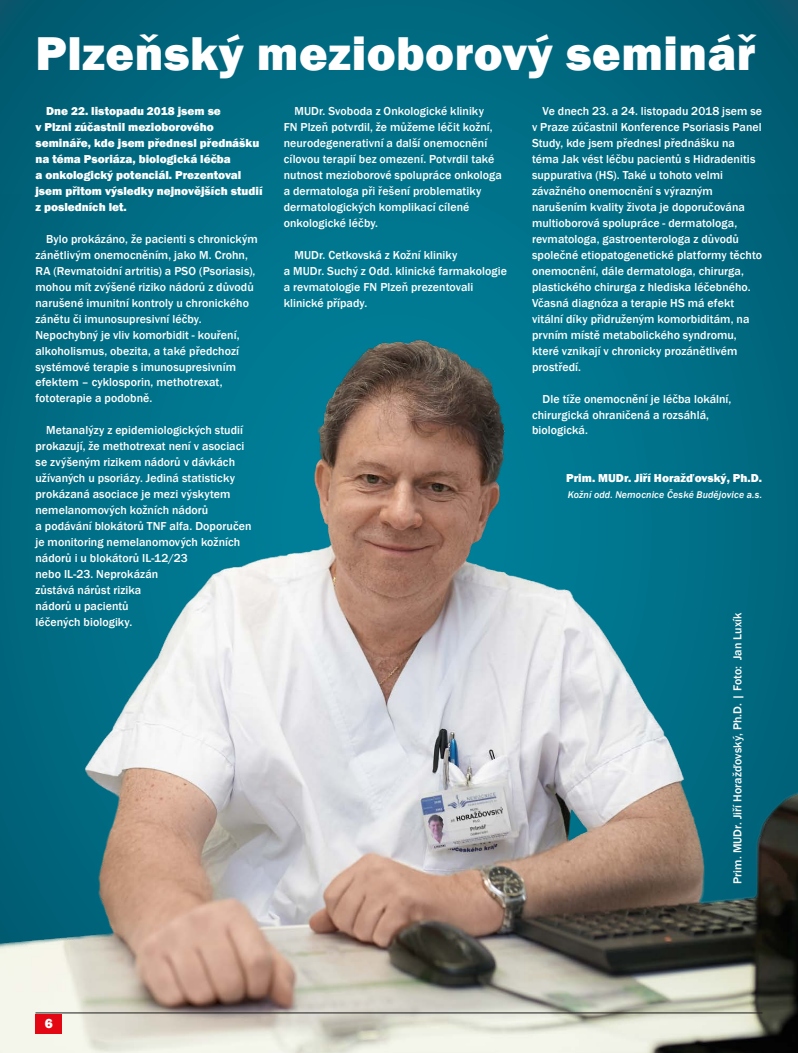
<style>
.page{position:relative;width:798px;height:1053px;background:#fff}
.page>*{position:absolute;margin:0;border:0;box-sizing:border-box;transform-origin:0 0}
.t1{font:800 48.75px "Franklin Gothic";letter-spacing:.01em;color:#fff}
.t2{font:800 13.75px "Franklin Gothic";color:#fff}
.t3{font:500 11.88px/16px "Franklin Gothic";letter-spacing:.005em;color:#fff}
.t4{font:800 11.88px/16px "Franklin Gothic";color:#fff}
.t5{font:italic 500 10px "Franklin Gothic";letter-spacing:.01em;color:#fff}
</style>
<div class="page">
<svg style="left:0;top:0;width:797px;height:194px;background:#00677e"></svg>
<img style="left:0;top:194px;width:797px;height:858px">
<hr style="left:35px;top:1012px;width:727px;height:1px;background:#1d1d1b">
<div style="left:35px;top:1013px;width:27px;height:20px;background:#e30613"></div>
<h1 class="t1" style="left:35px;top:22px;width:721px">Plzeňský mezioborový seminář</h1>
<p class="t4" style="left:35px;top:103px;width:228px;text-indent:11px">Dne 22. listopadu 2018 jsem se<br>v Plzni zúčastnil mezioborového semináře, kde jsem přednesl přednášku na téma Psoriáza, biologická léčba<br>a onkologický potenciál. Prezentoval jsem přitom výsledky nejnovějších studií z posledních let.</p>
<p class="t3" style="left:35px;top:231px;width:224px;text-indent:11px">Bylo prokázáno, že pacienti s chronickým zánětlivým onemocněním, jako M. Crohn, RA (Revmatoidní artritis) a PSO (Psoriasis), mohou mít zvýšené riziko nádorů z důvodů narušené imunitní kontroly u chronického zánětu či imunosupresivní léčby.<br>Nepochybný je vliv komorbidit - kouření, alkoholismus, obezita, a také předchozí systémové terapie s imunosupresivním efektem – cyklosporin, methotrexat, fototerapie a podobně.</p>
<p class="t3" style="left:35px;top:422px;width:217px;text-indent:11px">Metanalýzy z epidemiologických studií prokazují, že methotrexat není v asociaci se zvýšeným rizikem nádorů v dávkách užívaných u psoriázy. Jediná statisticky prokázaná asociace je mezi výskytem nemelanomových kožních nádorů<br>a podávání blokátorů TNF alfa. Doporučen je monitoring nemelanomových kožních nádorů i u blokátorů IL-12/23<br>nebo IL-23. Neprokázán<br>zůstává nárůst rizika<br>nádorů u pacientů<br>léčených biologiky.</p>
<p class="t3" style="left:283px;top:103px;width:219px;text-indent:11px">MUDr. Svoboda z Onkologické kliniky<br>FN Plzeň potvrdil, že můžeme léčit kožní, neurodegenerativní a další onemocnění cílovou terapií bez omezení. Potvrdil také nutnost mezioborové spolupráce onkologa a dermatologa při řešení problematiky dermatologických komplikací cílené onkologické léčby.</p>
<p class="t3" style="left:283px;top:247px;width:225px;text-indent:11px">MUDr. Cetkovská z Kožní kliniky<br>a MUDr. Suchý z Odd. klinické farmakologie a revmatologie FN Plzeň prezentovali klinické případy.</p>
<p class="t3" style="left:532px;top:103px;width:231px;text-indent:11px">Ve dnech 23. a 24. listopadu 2018 jsem se v Praze zúčastnil Konference Psoriasis Panel Study, kde jsem přednesl přednášku na téma Jak vést léčbu pacientů s Hidradenitis suppurativa (HS). Také u tohoto velmi závažného onemocnění s výrazným narušením kvality života je doporučována multioborová spolupráce - dermatologa, revmatologa, gastroenterologa z důvodů společné etiopatogenetické platformy těchto onemocnění, dále dermatologa, chirurga, plastického chirurga z hlediska léčebného.<br>Včasná diagnóza a terapie HS má efekt vitální díky přidruženým komorbiditám, na prvním místě metabolického syndromu, které vznikají v chronicky prozánětlivém prostředí.</p>
<p class="t3" style="left:532px;top:390px;width:201px;text-indent:11px">Dle tíže onemocnění je léčba lokální, chirurgická ohraničená a rozsáhlá, biologická.</p>
<p class="t4" style="left:566px;top:470px;width:197px">Prim. MUDr. Jiří Horažďovský, Ph.D.</p>
<p class="t5" style="left:567px;top:488px;width:196px">Kožní odd. Nemocnice České Budějovice a.s.</p>
<p class="t3" style="left:729px;top:883px;width:273px;rotate:-90deg">Prim. MUDr. Jiří Horažďovský, Ph.D. | Foto: Jan Luxík</p>
<p class="t2" style="left:45px;top:1014px;width:10px">6</p>
</div>
